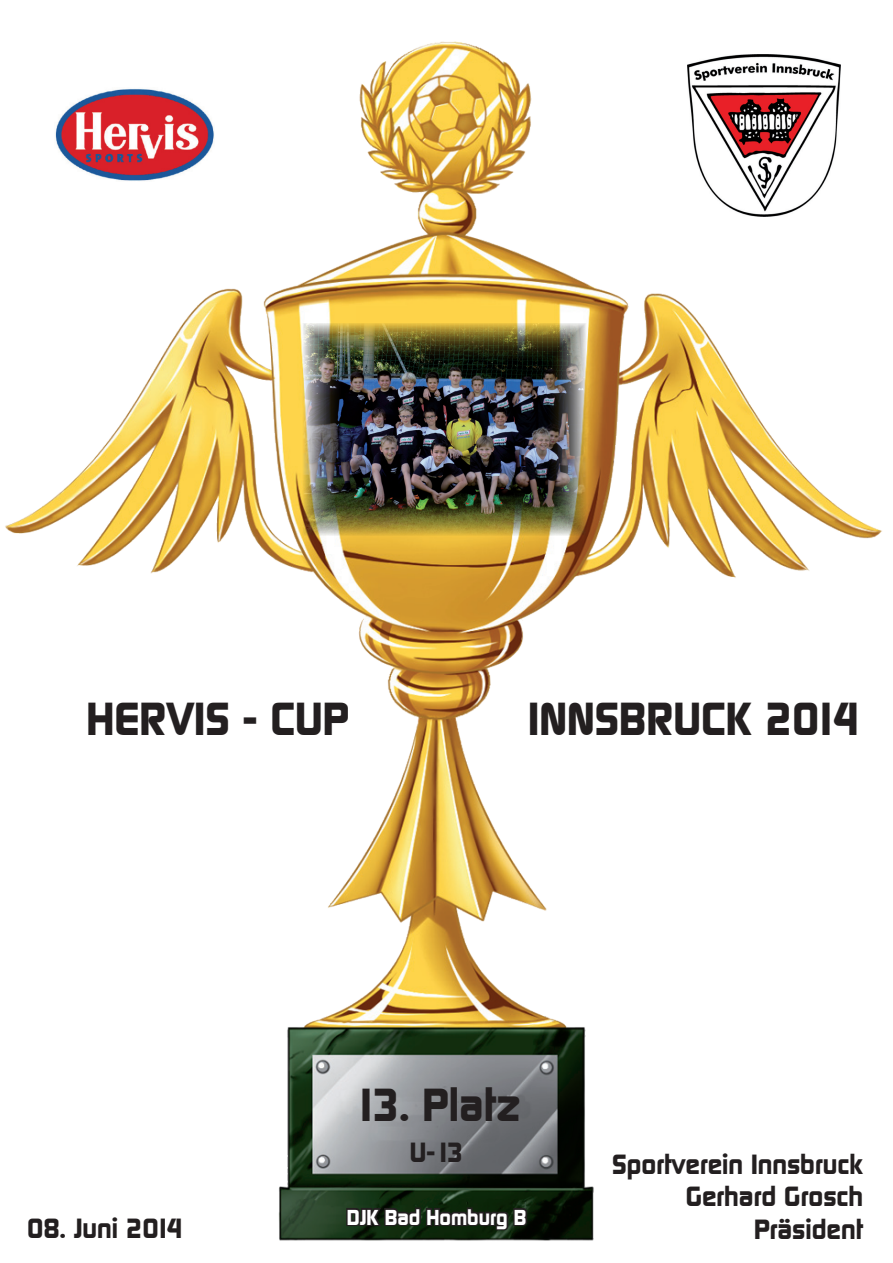
<style>
.page{position:relative;width:893px;height:1263px;background:#fff}
.page>*{position:absolute;margin:0;border:0;box-sizing:border-box;transform-origin:0 0}
.t1{font:800 45px "Randy Becker";color:#231f20}
.t2{font:800 27px/32.4px "Randy Becker";color:#231f20;text-align:right}
.t3{font:800 21px "Randy Becker";color:#fff}
</style>
<div class="page">
<img style="left:5px;top:41px;width:877px;height:1200px">
<img style="left:303px;top:323px;width:283px;height:213px">
<svg style="left:345px;top:1206px;width:184px;height:27px"></svg>
<img style="left:688px;top:54px;width:152px;height:163px">
<img style="left:54px;top:88px;width:160px;height:94px">
<h1 class="t1" style="left:86px;top:692px;width:264px">HERVIS - CUP</h1>
<h1 class="t1" style="left:528px;top:692px;width:333px">INNSBRUCK 2014</h1>
<p class="t2" style="left:27px;top:1212px;width:157px">08. Juni 2014</p>
<h1 class="t1" style="left:353px;top:1078px;width:170px">13. Platz</h1>
<p class="t2" style="left:410px;top:1136px;width:55px">U-13</p>
<p class="t3" style="left:347px;top:1204px;width:181px">DJK Bad Homburg B</p>
<p class="t2" style="left:612px;top:1148px;width:253px">Sportverein Innsbruck<br>Gerhard Grosch<br>Präsident</p>
</div>
